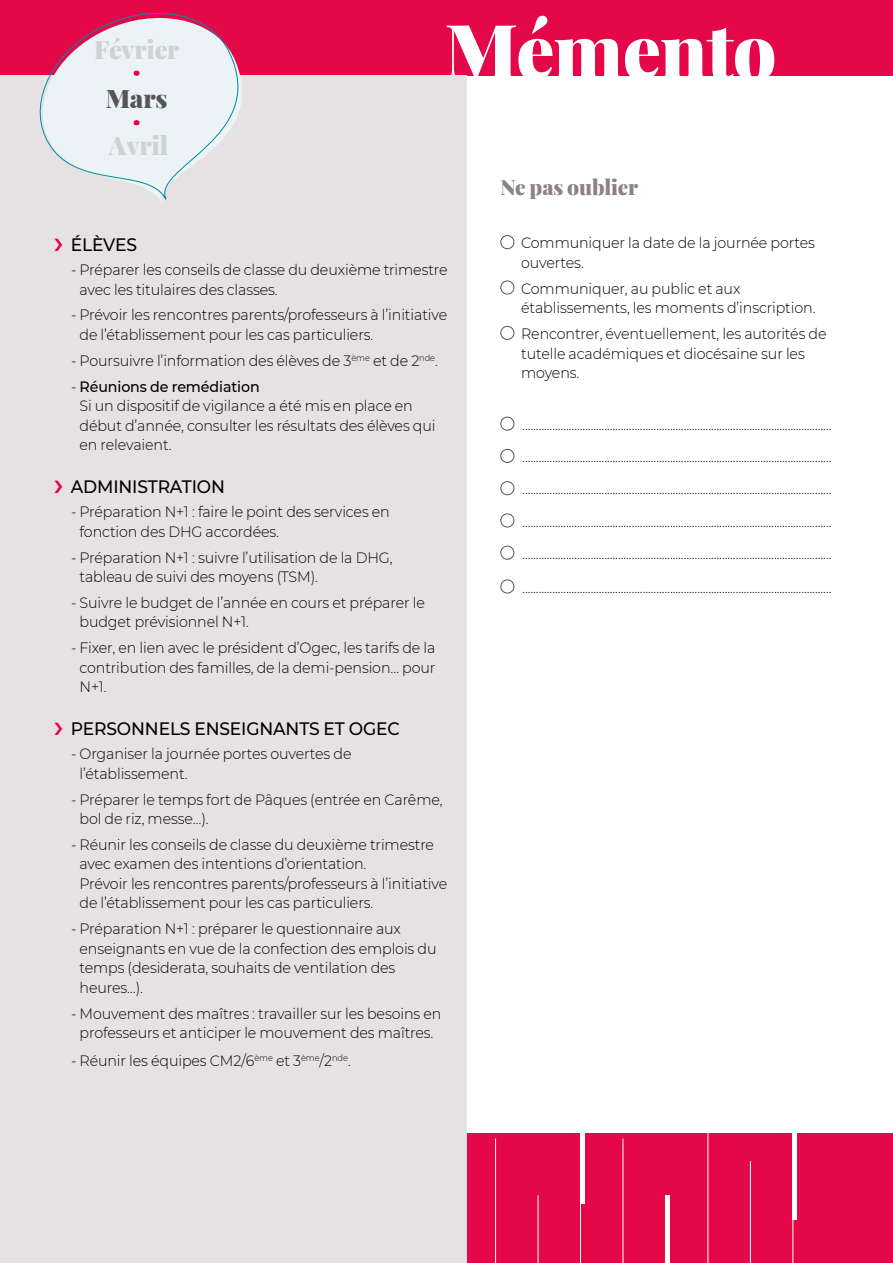
<style>
.page{position:relative;width:893px;height:1263px;background:#fff}
.page>*{position:absolute;margin:0;border:0;box-sizing:border-box;transform-origin:0 0}
.t1{font:900 76.35px "Playfair Display";letter-spacing:-.015em;color:#fff}
.t2{font:900 25.5px "Playfair Display";letter-spacing:-.005em;color:#d2d0d1}
.t3{font:900 25.5px "Playfair Display";color:#575455}
.t4{font:900 21px "Playfair Display";letter-spacing:-.005em;color:#8d8183}
.t5{font:500 18px "Montserrat";letter-spacing:-.01em;color:#000;scale:.95 1}
.t6{font:300 15px/19.5px "Montserrat";letter-spacing:-.01em;color:#000;scale:.95 1}
.s1{font-weight:500}
</style>
<div class="page">
<div style="left:0;top:1134px;width:893px;height:129px;background:#e50849"></div>
<hr style="left:495px;top:1138px;width:1px;height:125px;background:#fff">
<hr style="left:538px;top:1195px;width:1px;height:68px;background:#fff">
<hr style="left:580px;top:1161px;width:1px;height:102px;background:#fff">
<hr style="left:623px;top:1138px;width:1px;height:125px;background:#fff">
<hr style="left:708px;top:1093px;width:1px;height:170px;background:#fff">
<hr style="left:750px;top:1161px;width:1px;height:102px;background:#fff">
<hr style="left:792px;top:1131px;width:1px;height:132px;background:#fff">
<div style="left:792px;top:1131px;width:5px;height:88px;background:#fff"></div>
<hr style="left:580px;top:1115px;width:4px;height:89px;background:#fff">
<hr style="left:665px;top:1195px;width:4px;height:68px;background:#fff">
<div style="left:500px;top:235px;width:14px;height:14px;border:1px solid #575455;border-radius:50%"></div>
<div style="left:500px;top:280px;width:14px;height:15px;border:1px solid #575455;border-radius:50%"></div>
<div style="left:500px;top:326px;width:14px;height:14px;border:1px solid #575455;border-radius:50%"></div>
<div style="left:500px;top:417px;width:14px;height:14px;border:1px solid #575455;border-radius:50%"></div>
<div style="left:500px;top:449px;width:14px;height:14px;border:1px solid #575455;border-radius:50%"></div>
<div style="left:500px;top:481px;width:14px;height:14px;border:1px solid #575455;border-radius:50%"></div>
<div style="left:500px;top:513px;width:14px;height:14px;border:1px solid #575455;border-radius:50%"></div>
<div style="left:500px;top:546px;width:14px;height:14px;border:1px solid #575455;border-radius:50%"></div>
<div style="left:500px;top:579px;width:14px;height:14px;border:1px solid #575455;border-radius:50%"></div>
<div style="left:0;top:0;width:893px;height:75px;background:#e50849"></div>
<div style="left:0;top:75px;width:466px;height:1188px;background:#e6e2e4"></div>
<svg style="left:39px;top:12px;width:203px;height:190px"></svg>
<svg style="left:134px;top:71px;width:6px;height:5px"></svg>
<svg style="left:134px;top:120px;width:6px;height:5px"></svg>
<h2 class="t2" style="left:94px;top:29px;width:87px">Février</h2>
<h2 class="t3" style="left:106px;top:79px;width:63px">Mars</h2>
<h2 class="t2" style="left:109px;top:125px;width:61px">Avril</h2>
<h1 class="t1" style="left:444px;top:-9px;width:334px">Mémento</h1>
<h3 class="t4" style="left:500px;top:170px;width:139px">Ne pas oublier</h3>
<p class="t5" style="left:71px;top:232px;width:71px">ÉLÈVES</p>
<p class="t6" style="left:80px;top:259px;width:389px;text-indent:-9px">- Préparer les conseils de classe du deuxième trimestre avec les titulaires des classes.</p>
<p class="t6" style="left:80px;top:305px;width:389px;text-indent:-9px">- Prévoir les rencontres parents/professeurs à l’initiative de l’établissement pour les cas particuliers.</p>
<p class="t6" style="left:71px;top:350px;width:388px">- Poursuivre l’information des élèves de 3<sup>ème</sup> et de 2<sup>nde</sup>.</p>
<p class="t6" style="left:80px;top:376px;width:376px;text-indent:-9px">- <span class="s1">Réunions de remédiation<br></span>Si un dispositif de vigilance a été mis en place en début d’année, consulter les résultats des élèves qui en relevaient.</p>
<p class="t5" style="left:71px;top:474px;width:164px">ADMINISTRATION</p>
<p class="t6" style="left:80px;top:502px;width:328px;text-indent:-9px">- Préparation N+1 : faire le point des services en fonction des DHG accordées.</p>
<p class="t6" style="left:80px;top:547px;width:331px;text-indent:-9px">- Préparation N+1 : suivre l’utilisation de la DHG, tableau de suivi des moyens (TSM).</p>
<p class="t6" style="left:80px;top:592px;width:365px;text-indent:-9px">- Suivre le budget de l’année en cours et préparer le budget prévisionnel N+1.</p>
<p class="t6" style="left:80px;top:638px;width:376px;text-align:justify;text-indent:-9px">- Fixer, en lien avec le président d’Ogec, les tarifs de la contribution des familles, de la demi-pension… pour N+1.</p>
<p class="t5" style="left:71px;top:716px;width:348px">PERSONNELS ENSEIGNANTS ET OGEC</p>
<p class="t6" style="left:80px;top:744px;width:288px;text-indent:-9px">- Organiser la journée portes ouvertes de l’établissement.</p>
<p class="t6" style="left:80px;top:789px;width:384px;text-indent:-9px">- Préparer le temps fort de Pâques (entrée en Carême, bol de riz, messe…).</p>
<p class="t6" style="left:80px;top:834px;width:389px;text-indent:-9px">- Réunir les conseils de classe du deuxième trimestre avec examen des intentions d’orientation.<br>Prévoir les rencontres parents/professeurs à l’initiative de l’établissement pour les cas particuliers.</p>
<p class="t6" style="left:80px;top:919px;width:377px;text-indent:-9px">- Préparation N+1 : préparer le questionnaire aux enseignants en vue de la confection des emplois du temps (desiderata, souhaits de ventilation des heures…).</p>
<p class="t6" style="left:71px;top:1003px;width:391px;text-align:center">- Mouvement des maîtres : travailler sur les besoins en professeurs et anticiper le mouvement des maîtres.</p>
<p class="t6" style="left:71px;top:1050px;width:296px">- Réunir les équipes CM2/6<sup>ème</sup> et 3<sup>ème</sup>/2<sup>nde</sup>.</p>
<p class="t6" style="left:521px;top:233px;width:311px">Communiquer la date de la journée portes ouvertes.</p>
<p class="t6" style="left:521px;top:278px;width:311px">Communiquer, au public et aux établissements, les moments d’inscription.</p>
<p class="t6" style="left:521px;top:324px;width:323px">Rencontrer, éventuellement, les autorités de tutelle académiques et diocésaine sur les moyens.</p>
<p class="t6" style="left:522px;top:408px;width:327px;line-height:32.2px;text-align:justify">................................................................................................................. ................................................................................................................. ................................................................................................................. ................................................................................................................. .................................................................................................................</p>
<p class="t6" style="left:522px;top:577px;width:327px">.................................................................................................................</p>
</div>
